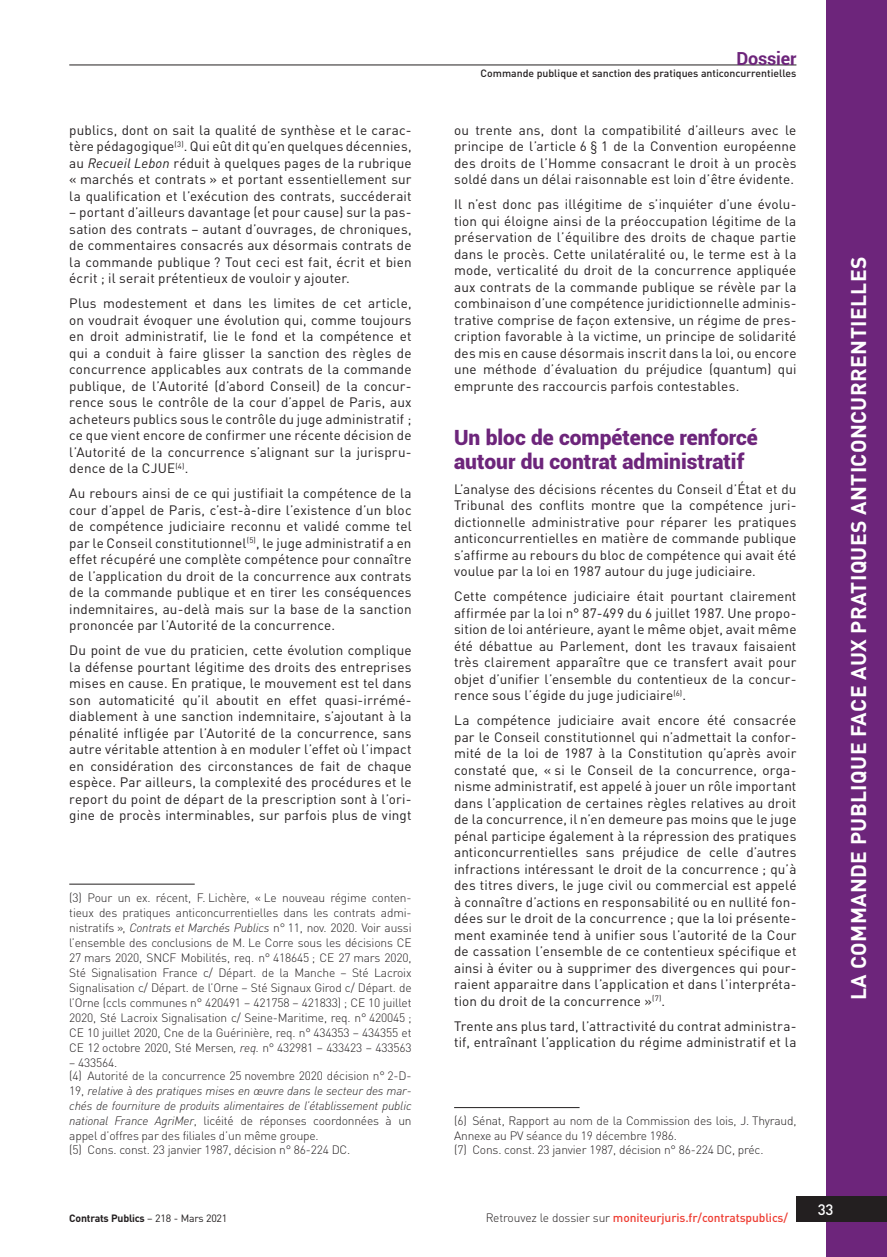
<style>
.page{position:relative;width:887px;height:1257px;background:#fff}
.page>*{position:absolute;margin:0;border:0;box-sizing:border-box;transform-origin:0 0}
.t1{font:700 21px "DINOT";color:#fff}
.t2{font:900 21px/24px "Roboto";color:#6d257b}
.t3{font:700 18px "Roboto";letter-spacing:-.01em;color:#6d257b}
.t4{font:500 15px "DINOT";color:#fff}
.t5{font:13.5px/16.5px "DINOT";letter-spacing:.01em;color:#231f20;text-align:justify}
.t6{font:300 12px/15px "DINOT";letter-spacing:-.015em;color:#231f20}
.t7{font:italic 300 12px/15px "DINOT";letter-spacing:-.015em;color:#231f20;text-align:justify}
.t8{font:500 12px "DINOT";letter-spacing:-.01em;color:#ee3e34}
.t9{font:500 10.5px "DINOT";color:#231f20}
.t10{font:700 10.5px "DINOT";letter-spacing:-.02em;color:#231f20}
.s1{font-style:italic}
.s2{font-style:normal}
.s3{font-weight:400}
.s4{font-weight:300;color:#231f20}
</style>
<div class="page">
<div style="left:826px;top:0;width:61px;height:1257px;background:#6d257b"></div>
<hr style="left:69px;top:884px;width:126px;height:1px;background:#231f20">
<hr style="left:454px;top:1107px;width:126px;height:1px;background:#231f20">
<div style="left:796px;top:1196px;width:91px;height:26px;background:#231f20"></div>
<hr style="left:69px;top:65px;width:727px;height:1px;background:#231f20">
<p class="t5" style="left:69px;top:122px;width:344px">publics, dont on sait la qualité de synthèse et le carac&shy;tère pédagogique<sup>(3)</sup>. Qui eût dit qu’en quelques décennies, au <span class="s1">Recueil Lebon</span> réduit à quelques pages de la rubrique « marchés et contrats » et portant essentiellement sur la qualification et l’exécution des contrats, succéderait</p>
<p class="t5" style="left:69px;top:204px;width:344px">– portant d’ailleurs davantage (et pour cause) sur la pas&shy;sation des contrats – autant d’ouvrages, de chroniques, de commentaires consacrés aux désormais contrats de la commande publique ? Tout ceci est fait, écrit et bien écrit ; il serait prétentieux de vouloir y ajouter.</p>
<p class="t5" style="left:69px;top:295px;width:344px">Plus modestement et dans les limites de cet article, on voudrait évoquer une évolution qui, comme toujours en droit administratif, lie le fond et la compétence et qui a conduit à faire glisser la sanction des règles de concurrence applicables aux contrats de la commande publique, de l’Autorité (d’abord Conseil) de la concur&shy;rence sous le contrôle de la cour d’appel de Paris, aux acheteurs publics sous le contrôle du juge administratif ; ce que vient encore de confirmer une récente décision de l’Autorité de la concurrence s’alignant sur la jurispru&shy;dence de la CJUE<sup>(4)</sup>.</p>
<p class="t5" style="left:69px;top:485px;width:344px">Au rebours ainsi de ce qui justifiait la compétence de la cour d’appel de Paris, c’est-à-dire l’existence d’un bloc de compétence judiciaire reconnu et validé comme tel par le Conseil constitutionnel<sup>(5)</sup>, le juge administratif a en effet récupéré une complète compétence pour connaître de l’application du droit de la concurrence aux contrats de la commande publique et en tirer les conséquences indemnitaires, au-delà mais sur la base de la sanction prononcée par l’Autorité de la concurrence.</p>
<p class="t5" style="left:69px;top:642px;width:344px">Du point de vue du praticien, cette évolution complique la défense pourtant légitime des droits des entreprises mises en cause. En pratique, le mouvement est tel dans son automaticité qu’il aboutit en effet quasi-irrémé&shy;diablement à une sanction indemnitaire, s’ajoutant à la pénalité infligée par l’Autorité de la concurrence, sans autre véritable attention à en moduler l’effet où l’impact en considération des circonstances de fait de chaque espèce. Par ailleurs, la complexité des procédures et le report du point de départ de la prescription sont à l’ori&shy;gine de procès interminables, sur parfois plus de vingt</p>
<p class="t6" style="left:69px;top:890px;width:344px;text-align:justify">(3) Pour un ex. récent, F. Lichère, « Le nouveau régime conten&shy;tieux des pratiques anticoncurrentielles dans les contrats admi&shy;nistratifs », <span class="s1">Contrats et Marchés Publics</span> n° 11, nov. 2020. Voir aussi l’ensemble des conclusions de M. Le Corre sous les décisions CE 27 mars 2020, SNCF Mobilités, req. n° 418645 ; CE 27 mars 2020, Sté Signalisation France c/ Départ. de la Manche – Sté Lacroix Signalisation c/ Départ. de l’Orne – Sté Signaux Girod c/ Départ. de l’Orne (ccls communes n° 420491 – 421758 – 421833) ; CE 10 juillet 2020, Sté Lacroix Signalisation c/ Seine-Maritime, req. n° 420045 ; CE 10 juillet 2020, Cne de la Guérinière, req. n° 434353 – 434355 et CE 12 octobre 2020, Sté Mersen<span class="s1">, req.</span> n° 432981 – 433423 – 433563</p>
<p class="t6" style="left:69px;top:1056px;width:344px;line-height:13.4px">– 433564.<br>(4) Autorité de la concurrence 25 novembre 2020 décision n° 2-D-</p>
<p class="t7" style="left:69px;top:1083px;width:344px"><span class="s2">19,</span> relative à des pratiques mises en œuvre dans le secteur des mar&shy;chés de fourniture de produits alimentaires de l’établissement public national France AgriMer<span class="s2">, licéité de réponses coordonnées à un appel d’offres par des filiales d’un même groupe.</span></p>
<p class="t6" style="left:69px;top:1142px;width:283px">(5) Cons. const. 23 janvier 1987, décision n° 86‑224 DC.</p>
<p class="t10" style="left:69px;top:1211px;width:160px">Contrats Publics <span class="s3">– 218 - Mars 2021</span></p>
<h2 class="t3" style="left:736px;top:46px;width:62px">Dossier</h2>
<p class="t9" style="left:481px;top:67px;width:317px">Commande publique et sanction des pratiques anticoncurrentielles</p>
<p class="t5" style="left:454px;top:122px;width:344px">ou trente ans, dont la compatibilité d’ailleurs avec le principe de l’article 6 § 1 de la Convention européenne des droits de l’Homme consacrant le droit à un procès soldé dans un délai raisonnable est loin d’être évidente.</p>
<p class="t5" style="left:454px;top:196px;width:344px">Il n’est donc pas illégitime de s’inquiéter d’une évolu&shy;tion qui éloigne ainsi de la préoccupation légitime de la préservation de l’équilibre des droits de chaque partie dans le procès. Cette unilatéralité ou, le terme est à la mode, verticalité du droit de la concurrence appliquée aux contrats de la commande publique se révèle par la combinaison d’une compétence juridictionnelle adminis&shy;trative comprise de façon extensive, un régime de pres&shy;cription favorable à la victime, un principe de solidarité des mis en cause désormais inscrit dans la loi, ou encore une méthode d’évaluation du préjudice (quantum) qui emprunte des raccourcis parfois contestables.</p>
<h1 class="t2" style="left:454px;top:424px;width:305px">Un bloc de compétence renforcé autour du contrat administratif</h1>
<p class="t5" style="left:454px;top:480px;width:344px">L’analyse des décisions récentes du Conseil d’État et du Tribunal des conflits montre que la compétence juri&shy;dictionnelle administrative pour réparer les pratiques anticoncurrentielles en matière de commande publique s’affirme au rebours du bloc de compétence qui avait été voulue par la loi en 1987 autour du juge judiciaire.</p>
<p class="t5" style="left:454px;top:588px;width:344px">Cette compétence judiciaire était pourtant clairement affirmée par la loi n° 87‑499 du 6 juillet 1987. Une propo&shy;sition de loi antérieure, ayant le même objet, avait même été débattue au Parlement, dont les travaux faisaient très clairement apparaître que ce transfert avait pour objet d’unifier l’ensemble du contentieux de la concur&shy;rence sous l’égide du juge judiciaire<sup>(6)</sup>.</p>
<p class="t5" style="left:454px;top:712px;width:344px">La compétence judiciaire avait encore été consacrée par le Conseil constitutionnel qui n’admettait la confor&shy;mité de la loi de 1987 à la Constitution qu’après avoir constaté que, « si le Conseil de la concurrence, orga&shy;nisme administratif, est appelé à jouer un rôle important dans l’application de certaines règles relatives au droit de la concurrence, il n’en demeure pas moins que le juge pénal participe également à la répression des pratiques anticoncurrentielles sans préjudice de celle d’autres infractions intéressant le droit de la concurrence ; qu’à des titres divers, le juge civil ou commercial est appelé à connaître d’actions en responsabilité ou en nullité fon&shy;dées sur le droit de la concurrence ; que la loi présente&shy;ment examinée tend à unifier sous l’autorité de la Cour de cassation l’ensemble de ce contentieux spécifique et ainsi à éviter ou à supprimer des divergences qui pour&shy;raient apparaitre dans l’application et dans l’interpréta&shy;tion du droit de la concurrence »<sup>(7)</sup>.</p>
<p class="t5" style="left:454px;top:1017px;width:344px">Trente ans plus tard, l’attractivité du contrat administra&shy;tif, entraînant l’application du régime administratif et la</p>
<h1 class="t1" style="left:845px;top:1000px;width:744px;rotate:-90deg">Lacommandepubliquefaceauxpratiquesanticoncurrentielles</h1>
<p class="t6" style="left:454px;top:1113px;width:344px">(6) Sénat, Rapport au nom de la Commission des lois, J. Thyraud,<br>Annexe au PV séance du 19 décembre 1986.</p>
<p class="t6" style="left:454px;top:1142px;width:311px">(7) Cons. const. 23 janvier 1987, décision n° 86‑224 DC, préc.</p>
<p class="t8" style="left:486px;top:1210px;width:304px"><span class="s4">Retrouvez le dossier sur</span> moniteurjuris.fr/contratspublics/</p>
<p class="t4" style="left:818px;top:1200px;width:17px">33</p>
</div>
